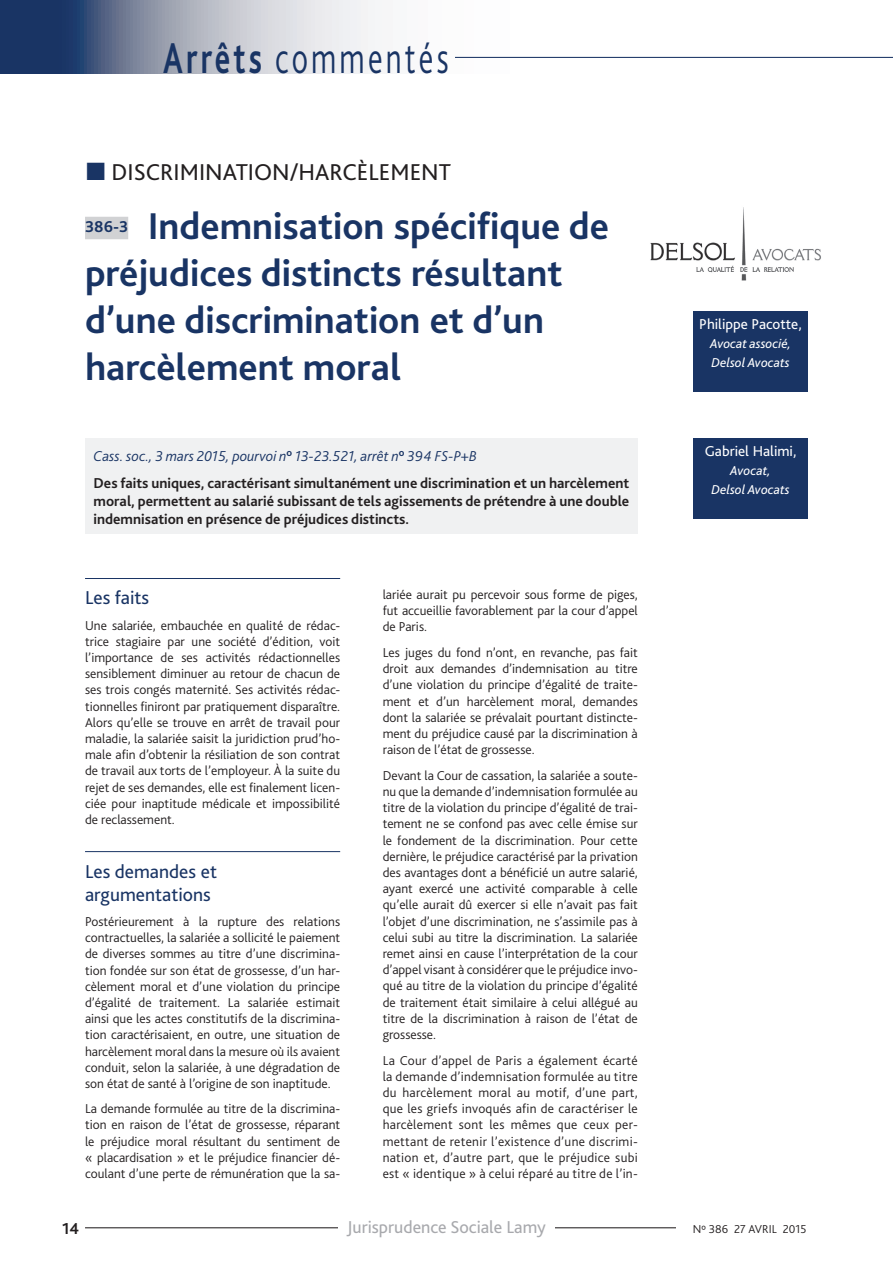
<style>
.page{position:relative;width:893px;height:1263px;background:#fff}
.page>*{position:absolute;margin:0;border:0;box-sizing:border-box;transform-origin:0 0}
.t1{font:300 45px "Bliss 2";letter-spacing:.1em;color:#193464;scale:.7 1}
.t2{font:700 39px/46.8px "Bliss 2";color:#193464}
.t3{font:24px "Bliss 2";color:#231f20}
.t4{font:19.5px/23.4px "Bliss 2";color:#193464}
.t5{font:18px "Bliss 2";color:#a8a9ad}
.t6{font:700 16.5px "Bliss 2";color:#193464}
.t7{font:700 16.5px "Bliss 2";color:#231f20}
.t8{font:700 15px/26.5px "Bliss 2";color:#231f20}
.t9{font:15px "Bliss 2";color:#fff}
.t10{font:300 13.5px/16.2px "Bliss 2";color:#231f20;text-align:justify}
.t11{font:italic 13.5px/19.2px "Bliss 2";color:#fff}
.t12{font:300 12px "Bliss 2";color:#231f20}
.s1{font-weight:700}
.s2{font-weight:300;font-style:italic;color:#193464}
</style>
<div class="page">
<svg style="left:0;top:0;width:893px;height:73px"></svg>
<hr style="left:455px;top:57px;width:438px;height:1px;background:#193464">
<hr style="left:85px;top:1227px;width:682px;height:1px;background:#231f20">
<div style="left:676px;top:1220px;width:132px;height:15px;background:#fff"></div>
<div style="left:338px;top:1214px;width:217px;height:21px;background:#fff"></div>
<img style="left:650px;top:207px;width:171px;height:74px">
<hr style="left:85px;top:578px;width:255px;height:1px;background:#193464">
<hr style="left:85px;top:851px;width:255px;height:1px;background:#193464">
<div style="left:85px;top:438px;width:553px;height:96px;background:#f0f1f2"></div>
<div style="left:693px;top:311px;width:115px;height:81px;background:#193464"></div>
<div style="left:85px;top:217px;width:43px;height:22px;background:#d1d2d4"></div>
<div style="left:693px;top:438px;width:115px;height:81px;background:#193464"></div>
<h1 class="t1" style="left:163px;top:30px;width:409px"><span class="s1">Arrêts</span> commentés</h1>
<h3 class="t3" style="left:112px;top:157px;width:341px">DISCRIMINATION/HARCÈLEMENT</h3>
<h2 class="t2" style="left:85px;top:202px;width:526px;text-indent:63px">Indemnisation spécifique de préjudices distincts résultant d’une discrimination et d’un harcèlement moral</h2>
<p class="t6" style="left:85px;top:216px;width:45px">386-3</p>
<p class="t8" style="left:94px;top:443px;width:537px"><span class="s2">Cass. soc., 3 mars 2015, pourvoi n</span><sup>o</sup> <span class="s2">13-23.521, arrêt n</span><sup>o</sup> <span class="s2">394 FS-P+B<br></span>Des faits uniques, caractérisant simultanément une discrimination et un harcèlement</p>
<p class="t8" style="left:94px;top:491px;width:537px;line-height:18px">moral, permettent au salarié subissant de tels agissements de prétendre à une double indemnisation en présence de préjudices distincts.</p>
<h3 class="t4" style="left:85px;top:586px;width:66px">Les faits</h3>
<p class="t10" style="left:85px;top:617px;width:257px">Une salariée, embauchée en qualité de rédac&shy;trice stagiaire par une société d’édition, voit l’importance de ses activités rédactionnelles sensiblement diminuer au retour de chacun de ses trois congés maternité. Ses activités rédac&shy;tionnelles finiront par pratiquement disparaître.<br>Alors qu’elle se trouve en arrêt de travail pour maladie, la salariée saisit la juridiction prud’ho&shy;male afin d’obtenir la résiliation de son contrat de travail aux torts de l’employeur. À la suite du rejet de ses demandes, elle est finalement licen&shy;ciée pour inaptitude médicale et impossibilité de reclassement.</p>
<h3 class="t4" style="left:85px;top:859px;width:134px">Les demandes et argumentations</h3>
<p class="t10" style="left:85px;top:913px;width:257px">Postérieurement à la rupture des relations contractuelles, la salariée a sollicité le paiement de diverses sommes au titre d’une discrimina&shy;tion fondée sur son état de grossesse, d’un har&shy;cèlement moral et d’une violation du principe d’égalité de traitement. La salariée estimait ainsi que les actes constitutifs de la discrimina&shy;tion caractérisaient, en outre, une situation de harcèlement moral dans la mesure où ils avaient conduit, selon la salariée, à une dégradation de son état de santé à l’origine de son inaptitude.</p>
<p class="t10" style="left:85px;top:1100px;width:257px">La demande formulée au titre de la discrimina&shy;tion en raison de l’état de grossesse, réparant le préjudice moral résultant du sentiment de « placardisation » et le préjudice financier dé&shy;coulant d’une perte de rémunération que la sa-</p>
<p class="t10" style="left:383px;top:586px;width:257px">lariée aurait pu percevoir sous forme de piges, fut accueillie favorablement par la cour d’appel de Paris.</p>
<p class="t10" style="left:383px;top:644px;width:257px">Les juges du fond n’ont, en revanche, pas fait droit aux demandes d’indemnisation au titre d’une violation du principe d’égalité de traite&shy;ment et d’un harcèlement moral, demandes dont la salariée se prévalait pourtant distincte&shy;ment du préjudice causé par la discrimination à raison de l’état de grossesse.</p>
<p class="t10" style="left:383px;top:767px;width:257px">Devant la Cour de cassation, la salariée a soute&shy;nu que la demande d’indemnisation formulée au titre de la violation du principe d’égalité de trai&shy;tement ne se confond pas avec celle émise sur le fondement de la discrimination. Pour cette dernière, le préjudice caractérisé par la privation des avantages dont a bénéficié un autre salarié, ayant exercé une activité comparable à celle qu’elle aurait dû exercer si elle n’avait pas fait l’objet d’une discrimination, ne s’assimile pas à celui subi au titre la discrimination. La salariée remet ainsi en cause l’interprétation de la cour d’appel visant à considérer que le préjudice invo&shy;qué au titre de la violation du principe d’égalité de traitement était similaire à celui allégué au titre de la discrimination à raison de l’état de grossesse.</p>
<p class="t10" style="left:383px;top:1051px;width:257px">La Cour d’appel de Paris a également écarté la demande d’indemnisation formulée au titre du harcèlement moral au motif, d’une part, que les griefs invoqués afin de caractériser le harcèlement sont les mêmes que ceux per&shy;mettant de retenir l’existence d’une discrimi&shy;nation et, d’autre part, que le préjudice subi est « identique » à celui réparé au titre de l’in-</p>
<p class="t9" style="left:699px;top:315px;width:104px">Philippe Pacotte,</p>
<p class="t11" style="left:710px;top:334px;width:82px">Avocat associé,<br>Delsol Avocats</p>
<p class="t9" style="left:705px;top:441px;width:93px">Gabriel Halimi,</p>
<p class="t11" style="left:711px;top:461px;width:80px;text-align:center">Avocat,<br>Delsol Avocats</p>
<p class="t7" style="left:62px;top:1218px;width:19px">14</p>
<h3 class="t5" style="left:347px;top:1216px;width:200px">Jurisprudence Sociale Lamy</h3>
<p class="t12" style="left:693px;top:1222px;width:115px">Nº 386 27 avril 2015</p>
</div>
